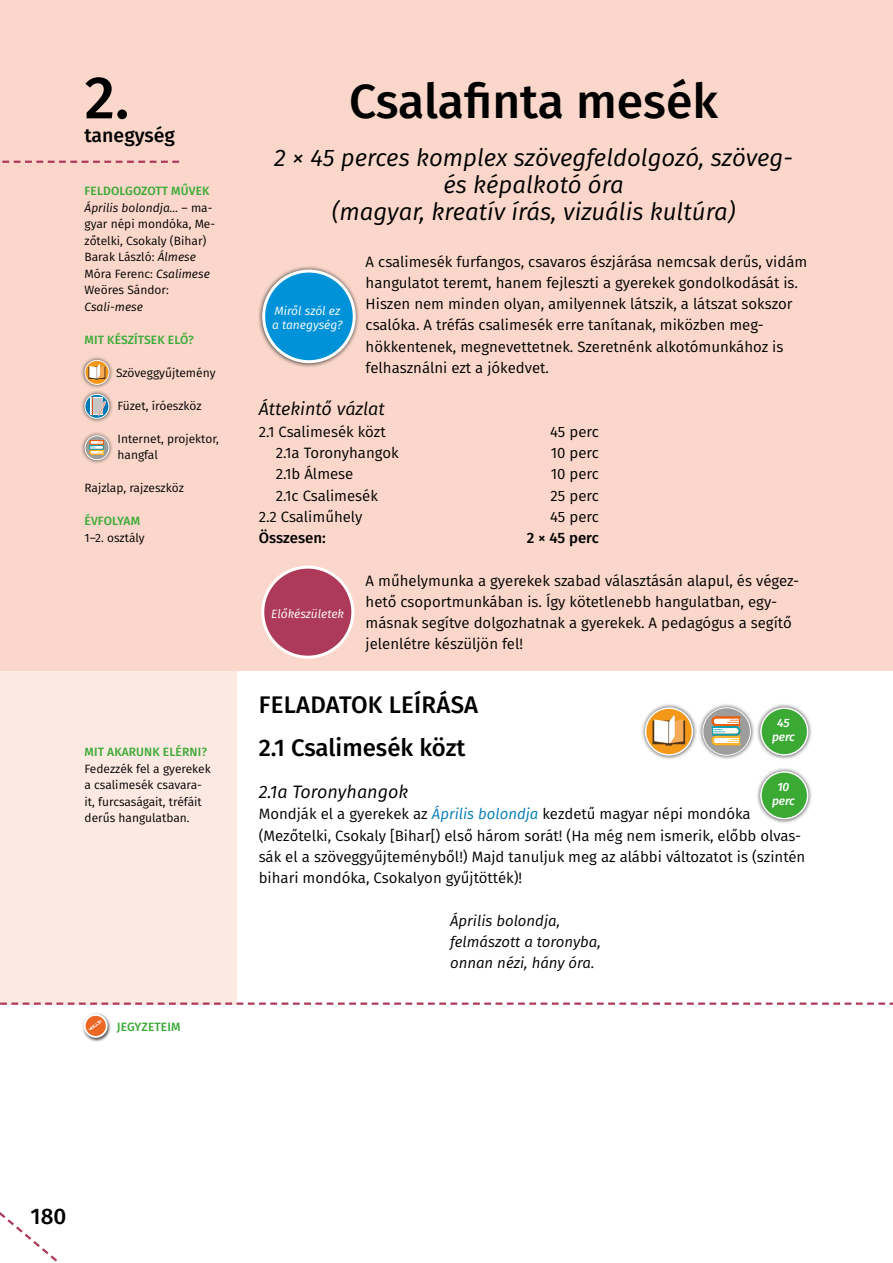
<style>
.page{position:relative;width:893px;height:1263px;background:#fff}
.page>*{position:absolute;margin:0;border:0;box-sizing:border-box;transform-origin:0 0}
.t1{font:500 60px "Fira Sans";color:#000}
.t2{font:500 48px "Fira Sans";color:#000}
.t3{font:italic 24px/27px "Fira Sans";color:#000;text-align:center}
.t4{font:500 24px/42.6px "Fira Sans";color:#000}
.t5{font:500 22.5px "Fira Sans";color:#000}
.t6{font:500 19.5px "Fira Sans";color:#000}
.t7{font:italic 18px "Fira Sans";color:#000}
.t8{font:15px/21.3px "Fira Sans";color:#000}
.t9{font:italic 15px/21.3px "Fira Sans";color:#000}
.t10{font:500 15px "Fira Sans";color:#000}
.t11{font:12px/16.5px "Fira Sans";color:#000}
.t12{font:500 12px "Fira Sans";letter-spacing:.01em;color:#3aaa35}
.t13{font:italic 12px/14.4px "Fira Sans";color:#fff}
.t14{font:italic 500 12px/13.5px "Fira Sans";letter-spacing:-.01em;color:#fff;text-align:center}
.t15{font:italic 12px "Fira Sans";color:#000}
.s1{font-weight:500;color:#3aaa35}
.s2{font-style:italic}
.s3{font-style:italic;color:#007bb4}
</style>
<div class="page">
<div style="left:0;top:0;width:237px;height:1005px;background:#fce9e1"></div>
<div style="left:0;top:0;width:893px;height:671px;background:#fad7ca"></div>
<div style="left:82px;top:1012px;width:30px;height:30px;background:#000;opacity:.75"></div>
<svg style="left:85px;top:1015px;width:22px;height:22px"></svg>
<div style="left:84px;top:1014px;width:24px;height:24px;border:2px solid #fff;border-radius:50%"></div>
<svg style="left:0;top:1212px;width:61px;height:51px"></svg>
<svg style="left:0;top:1002px;width:893px;height:3px"></svg>
<svg style="left:2px;top:161px;width:177px;height:2px"></svg>
<div style="left:258px;top:265px;width:102px;height:103px;background:#000;opacity:.75"></div>
<div style="left:264px;top:271px;width:90px;height:91px;background:#0092d8;border-radius:50%"></div>
<div style="left:262px;top:270px;width:94px;height:93px;border:3px solid #fff;border-radius:50%"></div>
<div style="left:263px;top:567px;width:90px;height:90px;background:#ae3a5a;border-radius:50%"></div>
<div style="left:261px;top:566px;width:93px;height:93px;border:3px solid #fff;border-radius:50%"></div>
<div style="left:80px;top:355px;width:34px;height:34px;background:#000;opacity:.75"></div>
<img style="left:85px;top:360px;width:24px;height:24px;border-radius:12px">
<div style="left:85px;top:360px;width:24px;height:25px;border:1px solid #fff;border-radius:50%"></div>
<div style="left:80px;top:390px;width:33px;height:33px;background:#000;opacity:.75"></div>
<svg style="left:85px;top:394px;width:24px;height:25px"></svg>
<svg style="left:90px;top:398px;width:16px;height:19px"></svg>
<div style="left:80px;top:431px;width:34px;height:33px;background:#000;opacity:.75"></div>
<svg style="left:85px;top:435px;width:24px;height:25px"></svg>
<svg style="left:89px;top:440px;width:15px;height:15px"></svg>
<div style="left:756px;top:767px;width:57px;height:57px;background:#000;opacity:.75"></div>
<div style="left:761px;top:772px;width:47px;height:47px;background:#3aaa35;border-radius:50%"></div>
<div style="left:760px;top:771px;width:48px;height:48px;border:2px solid #fff;border-radius:50%"></div>
<div style="left:641px;top:703px;width:57px;height:57px;background:#000;opacity:.75"></div>
<img style="left:646px;top:708px;width:46px;height:47px;border-radius:23px">
<div style="left:645px;top:707px;width:48px;height:49px;border:2px solid #fff;border-radius:50%"></div>
<div style="left:756px;top:703px;width:57px;height:57px;background:#000;opacity:.75"></div>
<div style="left:761px;top:708px;width:47px;height:47px;background:#3aaa35;border-radius:50%"></div>
<div style="left:760px;top:707px;width:48px;height:49px;border:2px solid #fff;border-radius:50%"></div>
<div style="left:698px;top:703px;width:57px;height:57px;background:#000;opacity:.75"></div>
<svg style="left:702px;top:707px;width:49px;height:49px"></svg>
<svg style="left:712px;top:716px;width:29px;height:29px"></svg>
<svg style="left:89px;top:1020px;width:13px;height:10px"></svg>
<h1 class="t1" style="left:85px;top:49px;width:46px">2.</h1>
<h3 class="t6" style="left:85px;top:119px;width:92px">tanegység</h3>
<p class="t11" style="left:85px;top:183px;width:132px"><span class="s1">FELDOLGOZOTT MŰVEK<br></span><span class="s2">Április bolondja…</span> – ma&shy;gyar népi mondóka, Me&shy;zőtelki, Csokaly (Bihar)<br>Barak László: <span class="s2">Álmese<br></span>Móra Ferenc: <span class="s2">Csalimese<br></span>Weöres Sándor:</p>
<p class="t15" style="left:85px;top:298px;width:60px">Csali-mese</p>
<p class="t12" style="left:85px;top:330px;width:111px">MIT KÉSZÍTSEK ELŐ?</p>
<p class="t11" style="left:116px;top:364px;width:101px">Szöveggyűjtemény</p>
<p class="t11" style="left:117px;top:397px;width:86px">Füzet, íróeszköz</p>
<p class="t11" style="left:117px;top:430px;width:103px">Internet, projektor, hangfal</p>
<p class="t11" style="left:85px;top:480px;width:101px">Rajzlap, rajzeszköz</p>
<p class="t12" style="left:85px;top:512px;width:57px">ÉVFOLYAM</p>
<p class="t11" style="left:85px;top:529px;width:62px">1–2. osztály</p>
<p class="t12" style="left:85px;top:743px;width:124px">MIT AKARUNK ELÉRNI?</p>
<p class="t11" style="left:85px;top:760px;width:128px">Fedezzék fel a gyerekek a csalimesék csavara&shy;it, furcsaságait, tréfáit derűs hangulatban.</p>
<p class="t12" style="left:117px;top:1017px;width:65px">JEGYZETEIM</p>
<h2 class="t2" style="left:349px;top:62px;width:370px">Csalafinta mesék</h2>
<h3 class="t3" style="left:274px;top:144px;width:520px">2 × 45 perces komplex szövegfeldolgozó, szöveg&shy;és képalkotó óra<br>(magyar, kreatív írás, vizuális kultúra)</h3>
<p class="t8" style="left:366px;top:250px;width:443px">A csalimesék furfangos, csavaros észjárása nemcsak derűs, vidám hangulatot teremt, hanem fejleszti a gyerekek gondolkodását is.<br>Hiszen nem minden olyan, amilyennek látszik, a látszat sokszor csalóka. A tréfás csalimesék erre tanítanak, miközben meg&shy;hökkentenek, megnevettetnek. Szeretnénk alkotómunkához is felhasználni ezt a jókedvet.</p>
<p class="t7" style="left:259px;top:396px;width:128px">Áttekintő vázlat</p>
<p class="t8" style="left:259px;top:420px;width:128px">2.1 Csalimesék közt</p>
<p class="t8" style="left:550px;top:420px;width:50px">45 perc</p>
<p class="t8" style="left:276px;top:442px;width:124px">2.1a Toronyhangok</p>
<p class="t8" style="left:551px;top:442px;width:50px">10 perc</p>
<p class="t8" style="left:276px;top:463px;width:79px">2.1b Álmese</p>
<p class="t8" style="left:551px;top:463px;width:50px">10 perc</p>
<p class="t8" style="left:276px;top:484px;width:104px">2.1c Csalimesék</p>
<p class="t8" style="left:551px;top:484px;width:50px">25 perc</p>
<p class="t8" style="left:259px;top:505px;width:105px">2.2 Csaliműhely</p>
<p class="t8" style="left:550px;top:505px;width:50px">45 perc</p>
<p class="t10" style="left:259px;top:526px;width:69px">Összesen:</p>
<p class="t10" style="left:527px;top:526px;width:74px">2 × 45 perc</p>
<p class="t8" style="left:366px;top:569px;width:435px">A műhelymunka a gyerekek szabad választásán alapul, és végez&shy;hető csoportmunkában is. Így kötetlenebb hangulatban, egy&shy;másnak segítve dolgozhatnak a gyerekek. A pedagógus a segítő jelenlétre készüljön fel!</p>
<h3 class="t4" style="left:259px;top:682px;width:221px">FELADATOK LEÍRÁSA<br>2.1 Csalimesék közt</h3>
<p class="t7" style="left:259px;top:779px;width:151px">2.1a Toronyhangok</p>
<p class="t8" style="left:259px;top:803px;width:548px">Mondják el a gyerekek az <span class="s3">Április bolondja</span> kezdetű magyar népi mondóka (Mezőtelki, Csokaly [Bihar[) első három sorát! (Ha még nem ismerik, előbb olvas&shy;sák el a szöveggyűjteményből!) Majd tanuljuk meg az alábbi változatot is (szintén bihari mondóka, Csokalyon gyűjtötték)!</p>
<p class="t9" style="left:450px;top:909px;width:152px">Április bolondja, felmászott a toronyba, onnan nézi, hány óra.</p>
<p class="t13" style="left:272px;top:303px;width:72px">Miről szól ez a tanegység?</p>
<p class="t13" style="left:271px;top:606px;width:74px">Előkészületek</p>
<p class="t14" style="left:772px;top:716px;width:24px">45 perc</p>
<p class="t14" style="left:772px;top:779px;width:24px">10 perc</p>
<h3 class="t5" style="left:31px;top:1198px;width:37px">180</h3>
</div>
